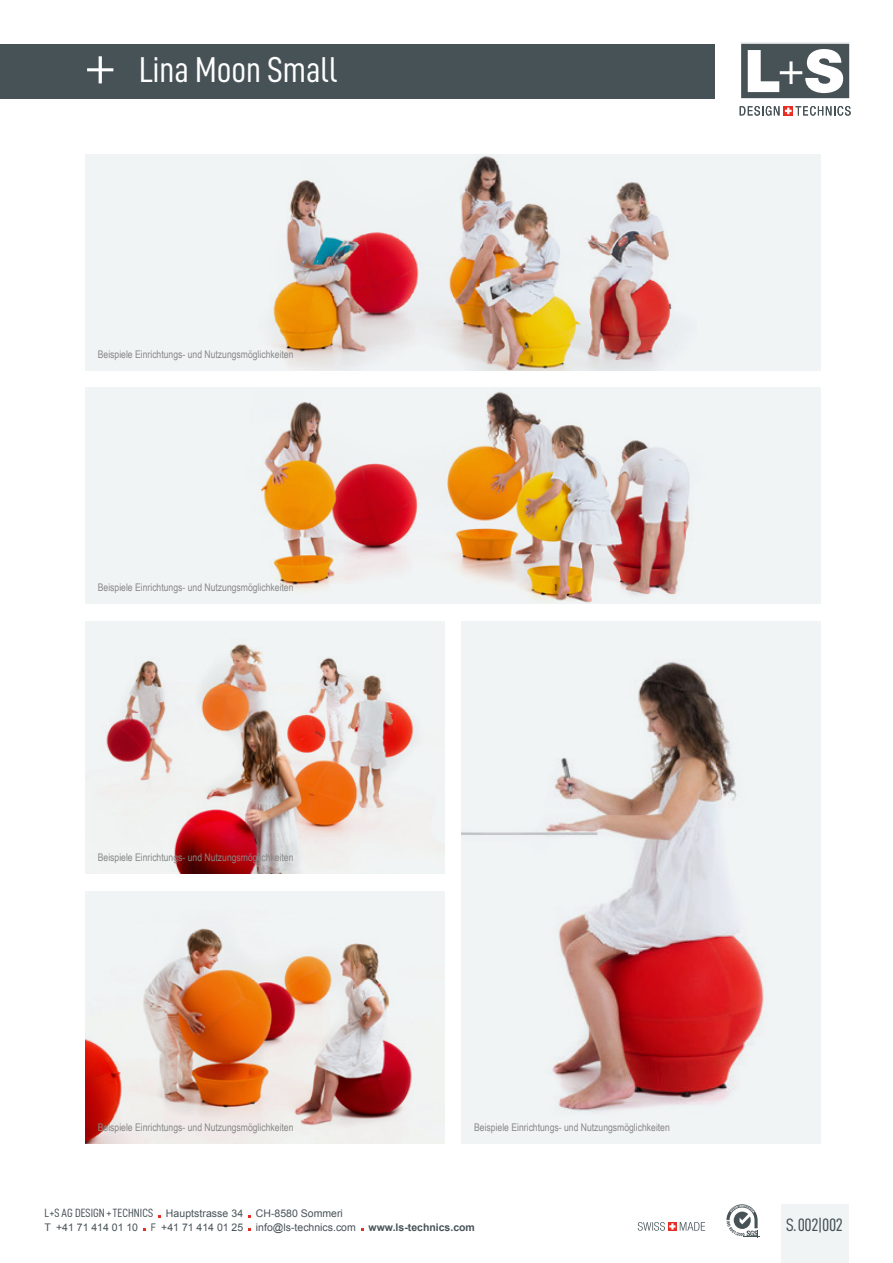
<style>
.page{position:relative;width:893px;height:1263px;background:#fff}
.page>*{position:absolute;margin:0;border:0;box-sizing:border-box;transform-origin:0 0}
.t1{font:36px "D DIN Condensed";color:#fff}
.t2{font:18px "D DIN Condensed";letter-spacing:-.025em;color:#475257}
.t3{font:10.5px "Arial Narrow";color:#878786}
.t4{font:10.5px/13.5px "Arial";color:#475257}
.s1{font-family:"Myriad Pro";font-size:51px}
.s2{font-family:"D DIN Condensed";font-size:12px}
.s3{font-family:"Arial Narrow"}
.s4{font-weight:700}
</style>
<div class="page">
<div style="left:85px;top:154px;width:736px;height:216px;background:#f1f4f5"></div>
<img style="left:270px;top:156px;width:404px;height:214px">
<div style="left:85px;top:388px;width:736px;height:216px;background:#f1f4f5"></div>
<img style="left:261px;top:391px;width:429px;height:212px">
<img style="left:85px;top:622px;width:359px;height:252px">
<div style="left:85px;top:892px;width:359px;height:252px;background:#f1f4f5"></div>
<img style="left:85px;top:928px;width:329px;height:216px">
<img style="left:461px;top:622px;width:360px;height:522px">
<div style="left:0;top:44px;width:714px;height:54px;background:#475257"></div>
<svg style="left:726px;top:1204px;width:34px;height:33px"></svg>
<svg style="left:740px;top:42px;width:110px;height:57px"></svg>
<svg style="left:740px;top:106px;width:39px;height:10px"></svg>
<div style="left:783px;top:106px;width:10px;height:9px;background:#e62e25"></div>
<svg style="left:785px;top:106px;width:66px;height:10px"></svg>
<svg style="left:638px;top:1222px;width:67px;height:9px"></svg>
<div style="left:781px;top:1204px;width:67px;height:59px;background:#f1f4f5"></div>
<h1 class="t1" style="left:85px;top:50px;width:254px"><span class="s1">+</span> Lina Moon Small</h1>
<p class="t3" style="left:98px;top:346px;width:197px">Beispiele Einrichtungs- und Nutzungsmöglichkeiten</p>
<p class="t3" style="left:98px;top:580px;width:197px">Beispiele Einrichtungs- und Nutzungsmöglichkeiten</p>
<p class="t3" style="left:98px;top:850px;width:197px">Beispiele Einrichtungs- und Nutzungsmöglichkeiten</p>
<p class="t3" style="left:98px;top:1120px;width:197px">Beispiele Einrichtungs- und Nutzungsmöglichkeiten</p>
<p class="t3" style="left:474px;top:1120px;width:197px">Beispiele Einrichtungs- und Nutzungsmöglichkeiten</p>
<p class="t4" style="left:45px;top:1207px;width:432px"><span class="s2">L+S AG DESIGN+ TECHNICS</span> Hauptstrasse 34 CH-8580 Sommeri<br>T +41 71 414 01 10 <span class="s3">F</span> +41 71 414 01 25 info@ls-technics.com <span class="s4">www.ls-technics.com</span></p>
<h2 class="t2" style="left:786px;top:1214px;width:58px">S.002|002</h2>
</div>
